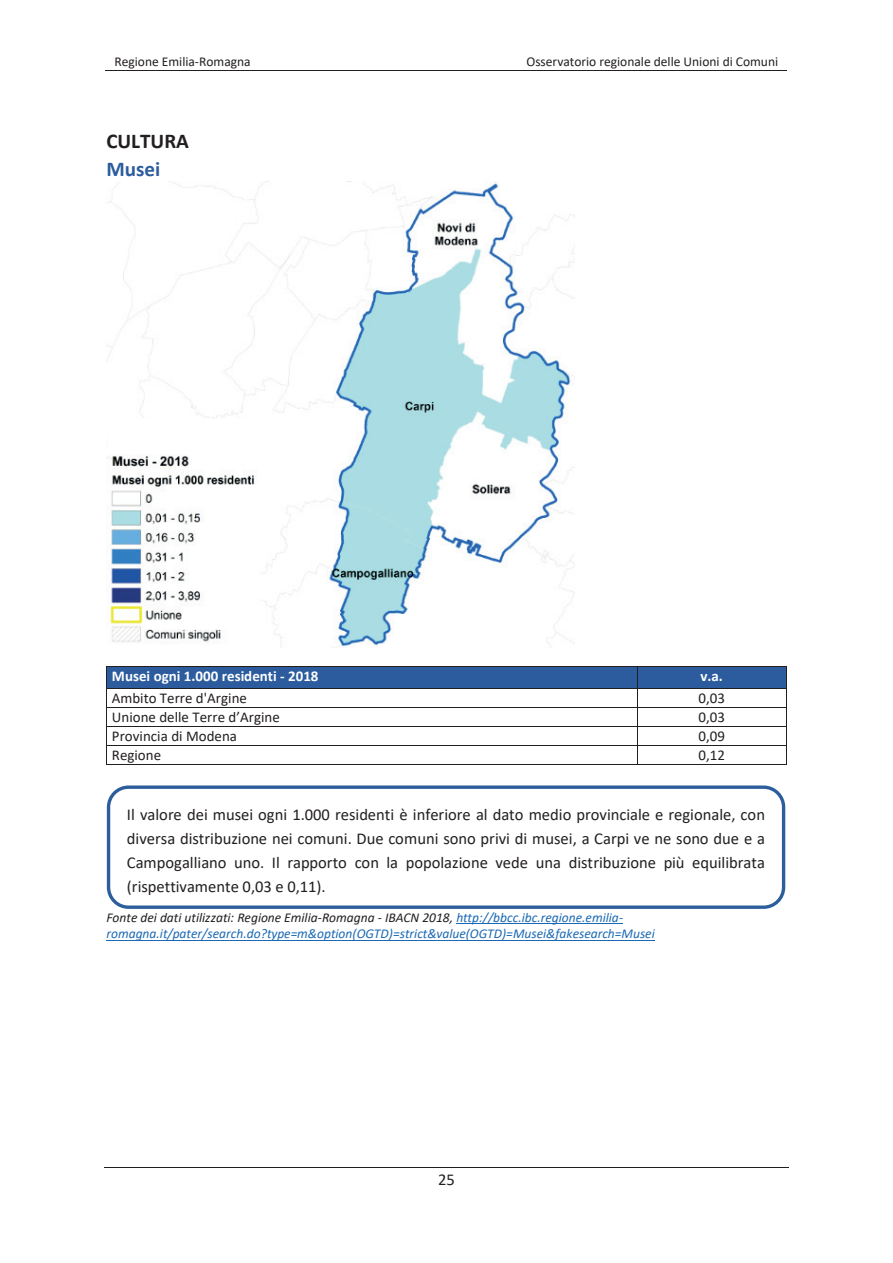
<style>
.page{position:relative;width:893px;height:1263px;background:#fff}
.page>*{position:absolute;margin:0;border:0;box-sizing:border-box;transform-origin:0 0}
.t1{font:700 21px/28.8px "Calibri";color:#231f20}
.t2{font:16.5px/24px "Calibri";color:#231f20;text-align:justify}
.t3{font:15px "Calibri";color:#231f20}
.t4{font:700 15px "Calibri";color:#fff}
.t5{font:italic 13.5px/16.5px "Calibri";color:#1b69b4}
.t6{font:13.5px "Calibri";color:#231f20}
.s1{color:#2c5c9d}
.s2{color:#231f20}
</style>
<div class="page">
<hr style="left:105px;top:70px;width:342px;height:1px;background:#231f20">
<hr style="left:446px;top:70px;width:341px;height:1px;background:#231f20">
<hr style="left:104px;top:1167px;width:685px;height:1px;background:#231f20">
<div style="left:107px;top:667px;width:530px;height:21px;background:#2c5c9d"></div>
<div style="left:638px;top:667px;width:148px;height:21px;background:#2c5c9d"></div>
<hr style="left:106px;top:666px;width:680px;height:1px;background:#231f20">
<hr style="left:106px;top:688px;width:680px;height:1px;background:#231f20">
<hr style="left:106px;top:707px;width:680px;height:1px;background:#231f20">
<hr style="left:106px;top:726px;width:680px;height:1px;background:#231f20">
<hr style="left:106px;top:745px;width:680px;height:1px;background:#231f20">
<svg style="left:106px;top:667px;width:1px;height:97px"></svg>
<hr style="left:106px;top:764px;width:531px;height:1px;background:#231f20">
<svg style="left:637px;top:667px;width:1px;height:98px"></svg>
<hr style="left:638px;top:764px;width:148px;height:1px;background:#231f20">
<svg style="left:786px;top:666px;width:1px;height:99px"></svg>
<hr style="left:456px;top:923px;width:167px;height:1px;background:#1b69b4">
<hr style="left:106px;top:940px;width:549px;height:1px;background:#1b69b4">
<img style="left:106px;top:182px;width:468px;height:466px">
<div style="left:107px;top:785px;width:678px;height:124px;border:3px solid #2c5e9d;border-radius:20px"></div>
<div style="left:110px;top:419px;width:161px;height:32px;background:#fff"></div>
<p class="t6" style="left:114px;top:52px;width:138px">Regione Emilia-Romagna</p>
<p class="t6" style="left:526px;top:52px;width:253px">Osservatorio regionale delle Unioni di Comuni</p>
<p class="t1" style="left:106px;top:126px;width:84px">CULTURA<br><span class="s1">Musei</span></p>
<p class="t4" style="left:112px;top:666px;width:208px">Musei ogni 1.000 residenti - 2018</p>
<p class="t4" style="left:700px;top:666px;width:24px">v.a.</p>
<p class="t3" style="left:112px;top:688px;width:137px">Ambito Terre d'Argine</p>
<p class="t3" style="left:698px;top:688px;width:28px">0,03</p>
<p class="t3" style="left:112px;top:707px;width:169px">Unione delle Terre d’Argine</p>
<p class="t3" style="left:698px;top:707px;width:28px">0,03</p>
<p class="t3" style="left:112px;top:726px;width:127px">Provincia di Modena</p>
<p class="t3" style="left:698px;top:726px;width:28px">0,09</p>
<p class="t3" style="left:112px;top:745px;width:51px">Regione</p>
<p class="t3" style="left:698px;top:745px;width:28px">0,12</p>
<p class="t2" style="left:127px;top:802px;width:640px">Il valore dei musei ogni 1.000 residenti è inferiore al dato medio provinciale e regionale, con diversa distribuzione nei comuni. Due comuni sono privi di musei, a Carpi ve ne sono due e a Campogalliano uno. Il rapporto con la popolazione vede una distribuzione più equilibrata (rispettivamente 0,03 e 0,11).</p>
<p class="t5" style="left:106px;top:908px;width:550px"><span class="s2">Fonte dei dati utilizzati: Regione Emilia-Romagna - IBACN 2018,</span> http://bbcc.ibc.regione.emilia&shy;romagna.it/pater/search.do?type=m&amp;option(OGTD)=strict&amp;value(OGTD)=Musei&amp;fakesearch=Musei</p>
<p class="t2" style="left:438px;top:1167px;width:18px">25</p>
</div>
